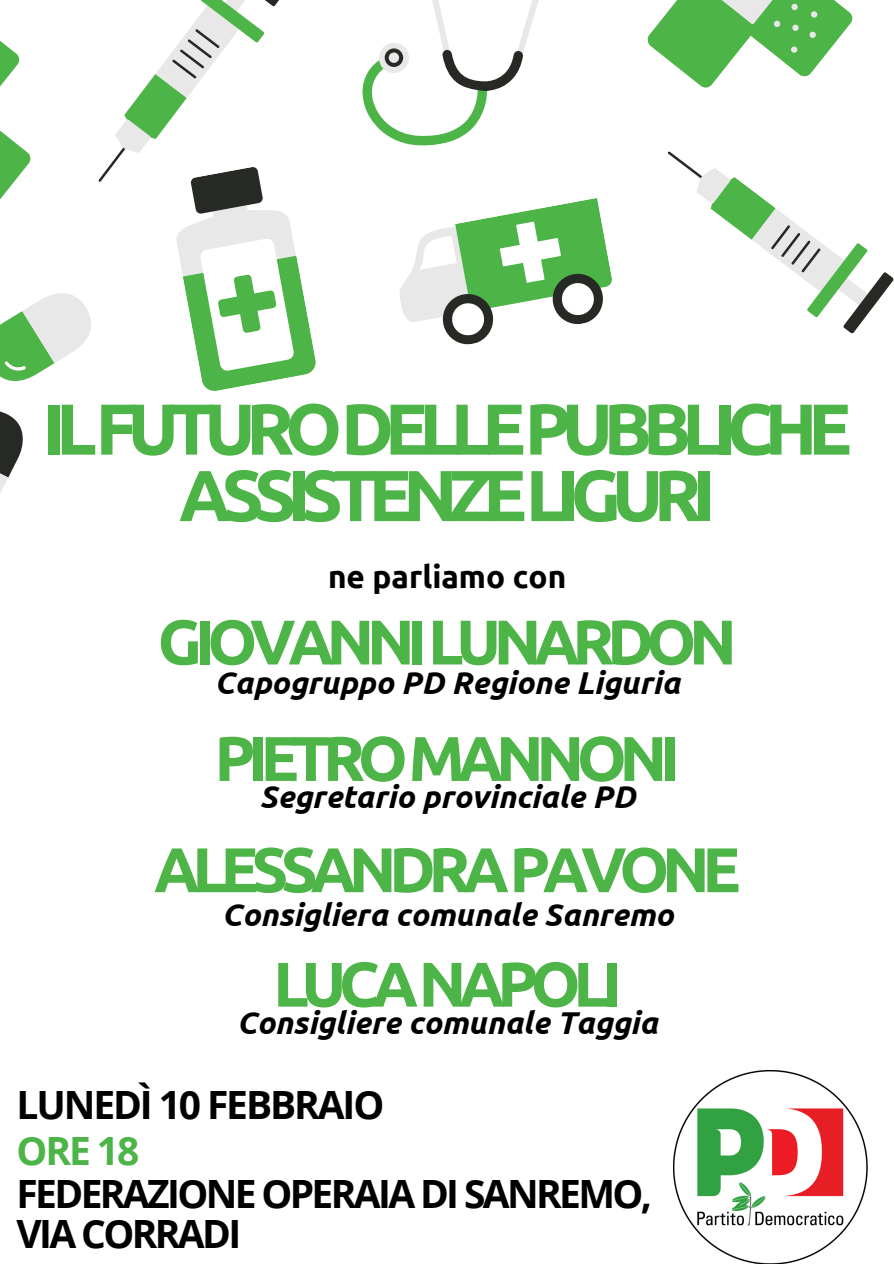
<style>
.page{position:relative;width:894px;height:1264px;background:#fff}
.page>*{position:absolute;margin:0;border:0;box-sizing:border-box;transform-origin:0 0}
.t1{font:700 72px/66.4px "Ubuntu";letter-spacing:-.13em;color:#4db447;text-align:center}
.t2{font:700 63px/116.4px "Ubuntu";letter-spacing:-.115em;color:#4db447;text-align:center}
.t3{font:700 39px/41px "Open Sans";letter-spacing:-.065em;color:#000}
.t4{font:700 39px "Open Sans";color:#4db447}
.t5{font:italic 700 31.5px "Ubuntu";color:#000}
.t6{font:700 31.5px "Ubuntu";color:#000}
</style>
<div class="page">
<svg style="left:362px;top:0;width:177px;height:146px"></svg>
<svg style="left:399px;top:198px;width:213px;height:147px"></svg>
<svg style="left:0;top:0;width:316px;height:493px"></svg>
<svg style="left:647px;top:0;width:206px;height:88px"></svg>
<svg style="left:667px;top:151px;width:226px;height:183px"></svg>
<img style="left:673px;top:1070px;width:193px;height:193px">
<h1 class="t1" style="left:42px;top:394px;width:810px">ILFUTURODELLEPUBBLICHE<br>ASSISTENZELIGURI</h1>
<p class="t6" style="left:328px;top:558px;width:240px">ne parliamo con</p>
<h2 class="t2" style="left:158px;top:583px;width:580px">GIOVANNILUNARDON<br>PIETROMANNONI</h2>
<p class="t5" style="left:214px;top:665px;width:467px">Capogruppo PD Regione Liguria</p>
<p class="t5" style="left:260px;top:778px;width:377px">Segretario provinciale PD</p>
<h2 class="t2" style="left:154px;top:811px;width:588px;line-height:114.4px">ALESSANDRAPAVONE<br>LUCANAPOLI</h2>
<p class="t5" style="left:222px;top:896px;width:452px">Consigliera comunale Sanremo</p>
<p class="t5" style="left:236px;top:1004px;width:422px">Consigliere comunale Taggia</p>
<p class="t3" style="left:17px;top:1083px;width:369px">LUNEDÌ 10 FEBBRAIO</p>
<p class="t4" style="left:17px;top:1122px;width:124px">ORE 18</p>
<p class="t3" style="left:17px;top:1171px;width:637px">FEDERAZIONE OPERAIA DI SANREMO,<br>VIA CORRADI</p>
</div>
